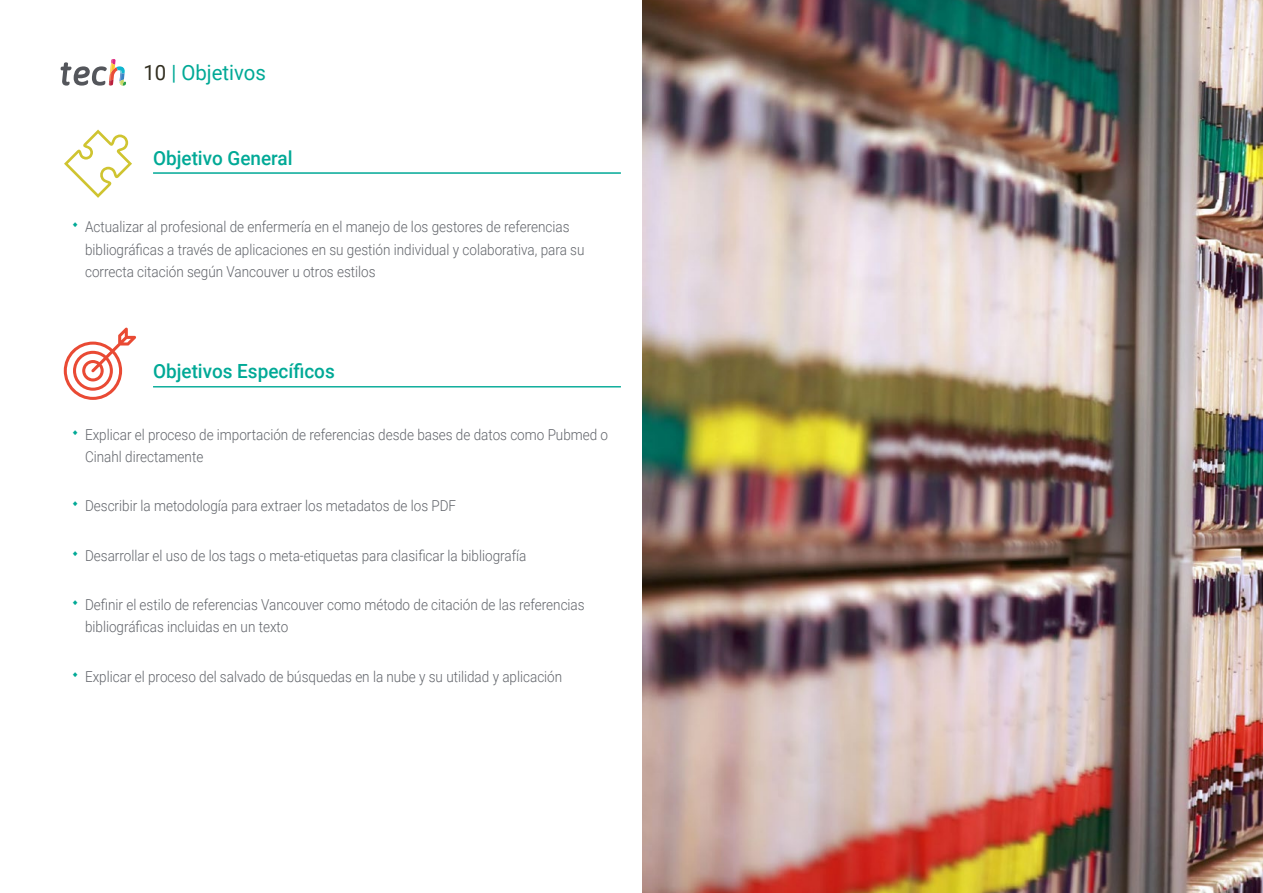
<style>
.page{position:relative;width:1263px;height:893px;background:#fff}
.page>*{position:absolute;margin:0;border:0;box-sizing:border-box;transform-origin:0 0}
.t1{font:21px "Roboto";color:#00a996}
.t2{font:500 19.5px "Roboto";color:#00a996}
.t3{font:300 15px/22.5px "Roboto";color:#61646a;scale:.9 1}
.s1{color:#312e20}
</style>
<div class="page">
<svg style="left:64px;top:327px;width:72px;height:73px"></svg>
<hr style="left:153px;top:173px;width:468px;height:1px;background:#00a996">
<hr style="left:153px;top:386px;width:468px;height:1px;background:#00a996">
<svg style="left:64px;top:130px;width:68px;height:68px"></svg>
<img style="left:642px;top:0;width:621px;height:893px">
<svg style="left:61px;top:59px;width:65px;height:27px"></svg>
<h1 class="t1" style="left:144px;top:57px;width:124px"><span class="s1">10</span> | Objetivos</h1>
<h2 class="t2" style="left:153px;top:144px;width:141px">Objetivo General</h2>
<p class="t3" style="left:85px;top:215px;width:556px">Actualizar al profesional de enfermería en el manejo de los gestores de referencias bibliográficas a través de aplicaciones en su gestión individual y colaborativa, para su correcta citación según Vancouver u otros estilos</p>
<h2 class="t2" style="left:153px;top:358px;width:183px">Objetivos Específicos</h2>
<p class="t3" style="left:85px;top:422px;width:583px">Explicar el proceso de importación de referencias desde bases de datos como Pubmed o<br>Cinahl directamente</p>
<p class="t3" style="left:85px;top:494px;width:414px">Describir la metodología para extraer los metadatos de los PDF</p>
<p class="t3" style="left:85px;top:544px;width:492px">Desarrollar el uso de los tags o meta-etiquetas para clasificar la bibliografía</p>
<p class="t3" style="left:85px;top:593px;width:557px">Definir el estilo de referencias Vancouver como método de citación de las referencias bibliográficas incluidas en un texto</p>
<p class="t3" style="left:85px;top:665px;width:532px">Explicar el proceso del salvado de búsquedas en la nube y su utilidad y aplicación</p>
</div>
